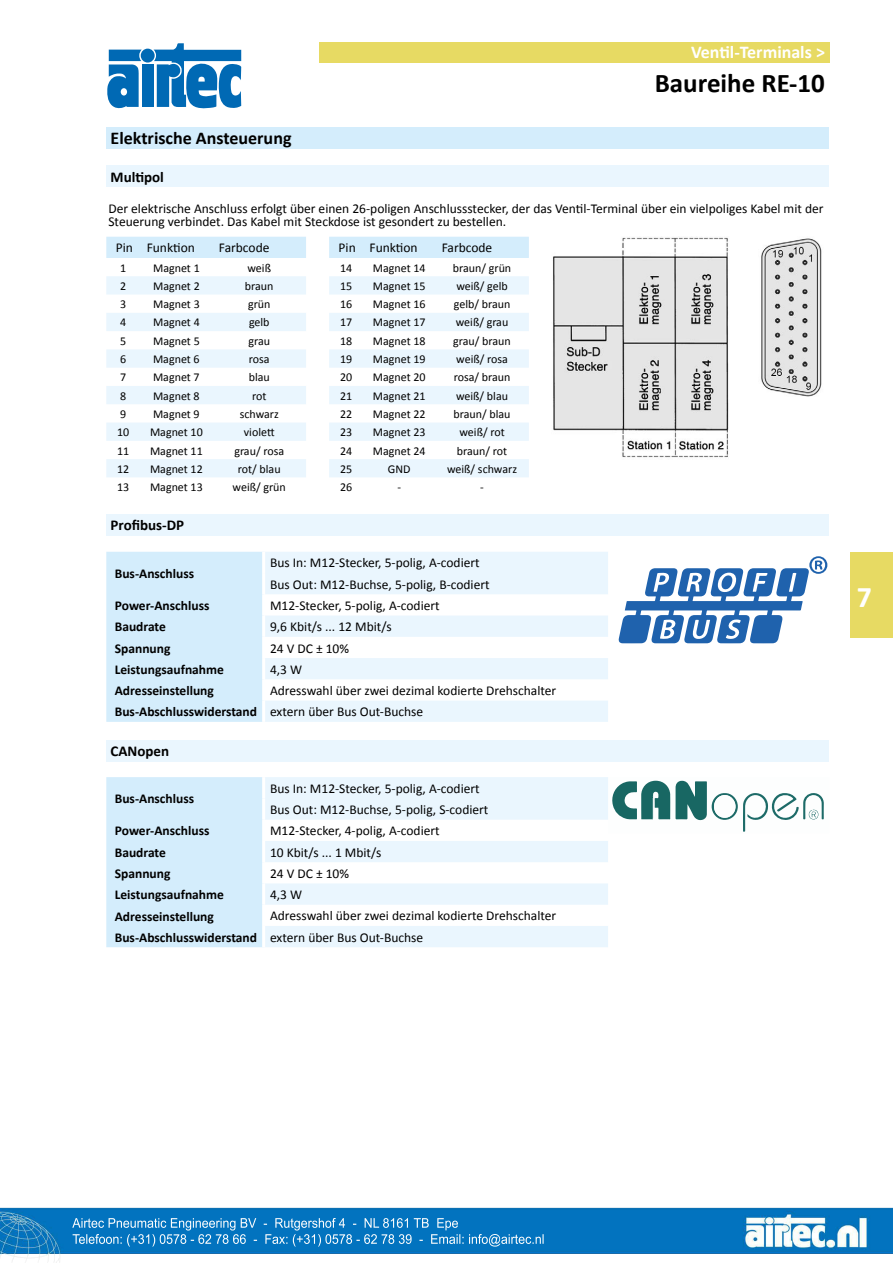
<style>
.page{position:relative;width:893px;height:1263px;background:#fff}
.page>*{position:absolute;margin:0;border:0;box-sizing:border-box;transform-origin:0 0}
.t1{font:700 30px "Calibri";color:#fff}
.t2{font:700 27px "Calibri";color:#000}
.t3{font:700 18px "Calibri";color:#000}
.t4{font:700 18px "Calibri";color:#fff}
.t5{font:700 15px "Calibri";color:#000}
.t6{font:13.5px/21.3px "Calibri";color:#000}
.t7{font:700 13.5px "Calibri";color:#000}
.t8{font:12px "Calibri";color:#000}
.s1{font-weight:700}
</style>
<div class="page">
<img style="left:0;top:42px;width:893px;height:1221px">
<h3 class="t4" style="left:691px;top:41px;width:135px">Ventil-Terminals &gt;</h3>
<h3 class="t3" style="left:111px;top:127px;width:182px">Elektrische Ansteuerung</h3>
<h2 class="t2" style="left:655px;top:66px;width:172px">Baureihe RE-10</h2>
<p class="t5" style="left:111px;top:167px;width:55px">Multipol</p>
<p class="t6" style="left:108px;top:202px;width:717px;line-height:13.5px">Der elektrische Anschluss erfolgt über einen 26-poligen Anschlussstecker, der das Ventil-Terminal über ein vielpoliges Kabel mit der<br>Steuerung verbindet. Das Kabel mit Steckdose ist gesondert zu bestellen.</p>
<p class="t6" style="left:116px;top:237px;width:81px">Pin Funktion</p>
<p class="t6" style="left:219px;top:237px;width:52px">Farbcode</p>
<p class="t8" style="left:120px;top:260px;width:8px">1</p>
<p class="t8" style="left:153px;top:260px;width:48px">Magnet 1</p>
<p class="t8" style="left:248px;top:260px;width:25px">weiß</p>
<p class="t8" style="left:120px;top:278px;width:8px">2</p>
<p class="t8" style="left:153px;top:278px;width:48px">Magnet 2</p>
<p class="t8" style="left:245px;top:278px;width:30px">braun</p>
<p class="t8" style="left:120px;top:297px;width:8px">3</p>
<p class="t8" style="left:153px;top:297px;width:48px">Magnet 3</p>
<p class="t8" style="left:248px;top:297px;width:24px">grün</p>
<p class="t8" style="left:120px;top:315px;width:8px">4</p>
<p class="t8" style="left:153px;top:315px;width:48px">Magnet 4</p>
<p class="t8" style="left:249px;top:315px;width:22px">gelb</p>
<p class="t8" style="left:120px;top:333px;width:8px">5</p>
<p class="t8" style="left:153px;top:333px;width:48px">Magnet 5</p>
<p class="t8" style="left:248px;top:333px;width:23px">grau</p>
<p class="t8" style="left:120px;top:351px;width:8px">6</p>
<p class="t8" style="left:153px;top:351px;width:48px">Magnet 6</p>
<p class="t8" style="left:249px;top:351px;width:22px">rosa</p>
<p class="t8" style="left:120px;top:370px;width:8px">7</p>
<p class="t8" style="left:153px;top:370px;width:48px">Magnet 7</p>
<p class="t8" style="left:249px;top:370px;width:23px">blau</p>
<p class="t8" style="left:120px;top:388px;width:8px">8</p>
<p class="t8" style="left:153px;top:388px;width:48px">Magnet 8</p>
<p class="t8" style="left:252px;top:388px;width:16px">rot</p>
<p class="t8" style="left:120px;top:406px;width:8px">9</p>
<p class="t8" style="left:153px;top:406px;width:48px">Magnet 9</p>
<p class="t8" style="left:240px;top:406px;width:41px">schwarz</p>
<p class="t8" style="left:117px;top:425px;width:14px">10</p>
<p class="t8" style="left:150px;top:425px;width:54px">Magnet 10</p>
<p class="t8" style="left:244px;top:425px;width:32px">violett</p>
<p class="t8" style="left:117px;top:443px;width:14px">11</p>
<p class="t8" style="left:150px;top:443px;width:54px">Magnet 11</p>
<p class="t8" style="left:234px;top:443px;width:51px">grau/ rosa</p>
<p class="t8" style="left:117px;top:461px;width:14px">12</p>
<p class="t8" style="left:150px;top:461px;width:54px">Magnet 12</p>
<p class="t8" style="left:238px;top:461px;width:44px">rot/ blau</p>
<p class="t8" style="left:117px;top:479px;width:14px">13</p>
<p class="t8" style="left:150px;top:479px;width:54px">Magnet 13</p>
<p class="t8" style="left:233px;top:479px;width:55px">weiß/ grün</p>
<p class="t6" style="left:339px;top:237px;width:81px">Pin Funktion</p>
<p class="t6" style="left:442px;top:237px;width:52px">Farbcode</p>
<p class="t8" style="left:340px;top:260px;width:14px">14</p>
<p class="t8" style="left:373px;top:260px;width:54px">Magnet 14</p>
<p class="t8" style="left:453px;top:260px;width:60px">braun/ grün</p>
<p class="t8" style="left:340px;top:278px;width:14px">15</p>
<p class="t8" style="left:373px;top:278px;width:54px">Magnet 15</p>
<p class="t8" style="left:456px;top:278px;width:53px">weiß/ gelb</p>
<p class="t8" style="left:340px;top:297px;width:14px">16</p>
<p class="t8" style="left:373px;top:297px;width:54px">Magnet 16</p>
<p class="t8" style="left:454px;top:297px;width:58px">gelb/ braun</p>
<p class="t8" style="left:340px;top:315px;width:14px">17</p>
<p class="t8" style="left:373px;top:315px;width:54px">Magnet 17</p>
<p class="t8" style="left:456px;top:315px;width:54px">weiß/ grau</p>
<p class="t8" style="left:340px;top:333px;width:14px">18</p>
<p class="t8" style="left:373px;top:333px;width:54px">Magnet 18</p>
<p class="t8" style="left:453px;top:333px;width:59px">grau/ braun</p>
<p class="t8" style="left:340px;top:351px;width:14px">19</p>
<p class="t8" style="left:373px;top:351px;width:54px">Magnet 19</p>
<p class="t8" style="left:456px;top:351px;width:53px">weiß/ rosa</p>
<p class="t8" style="left:340px;top:370px;width:14px">20</p>
<p class="t8" style="left:373px;top:370px;width:54px">Magnet 20</p>
<p class="t8" style="left:454px;top:370px;width:58px">rosa/ braun</p>
<p class="t8" style="left:340px;top:388px;width:14px">21</p>
<p class="t8" style="left:373px;top:388px;width:54px">Magnet 21</p>
<p class="t8" style="left:456px;top:388px;width:53px">weiß/ blau</p>
<p class="t8" style="left:340px;top:406px;width:14px">22</p>
<p class="t8" style="left:373px;top:406px;width:54px">Magnet 22</p>
<p class="t8" style="left:454px;top:406px;width:59px">braun/ blau</p>
<p class="t8" style="left:340px;top:425px;width:14px">23</p>
<p class="t8" style="left:373px;top:425px;width:54px">Magnet 23</p>
<p class="t8" style="left:459px;top:425px;width:47px">weiß/ rot</p>
<p class="t8" style="left:340px;top:443px;width:14px">24</p>
<p class="t8" style="left:373px;top:443px;width:54px">Magnet 24</p>
<p class="t8" style="left:457px;top:443px;width:52px">braun/ rot</p>
<p class="t8" style="left:340px;top:461px;width:14px">25</p>
<p class="t8" style="left:388px;top:461px;width:24px">GND</p>
<p class="t8" style="left:447px;top:461px;width:71px">weiß/ schwarz</p>
<p class="t8" style="left:340px;top:479px;width:14px">26</p>
<p class="t8" style="left:397px;top:479px;width:5px">-</p>
<p class="t8" style="left:480px;top:479px;width:5px">-</p>
<p class="t5" style="left:111px;top:516px;width:75px">Profibus-DP</p>
<p class="t7" style="left:115px;top:565px;width:81px">Bus-Anschluss</p>
<p class="t6" style="left:270px;top:552px;width:221px">Bus In: M12-Stecker, 5-polig, A-codiert<br>Bus Out: M12-Buchse, 5-polig, B-codiert</p>
<p class="t7" style="left:115px;top:597px;width:96px">Power-Anschluss</p>
<p class="t6" style="left:270px;top:595px;width:171px">M12-Stecker, 5-polig, A-codiert</p>
<p class="t7" style="left:115px;top:618px;width:53px">Baudrate</p>
<p class="t6" style="left:270px;top:616px;width:123px">9,6 Kbit/s ... 12 Mbit/s</p>
<p class="t7" style="left:115px;top:639px;width:57px">Spannung</p>
<p class="t6" style="left:270px;top:637px;width:81px">24 V DC ± 10%</p>
<p class="t7" style="left:115px;top:661px;width:111px">Leistungsaufnahme</p>
<p class="t6" style="left:270px;top:659px;width:34px">4,3 W</p>
<p class="t7" style="left:115px;top:682px;width:101px">Adresseinstellung</p>
<p class="t6" style="left:115px;top:680px;width:443px;text-indent:155px">Adresswahl über zwei dezimal kodierte Drehschalter<br><span class="s1">Bus-Abschlusswiderstand</span> extern über Bus Out-Buchse</p>
<p class="t5" style="left:111px;top:741px;width:60px">CANopen</p>
<p class="t7" style="left:115px;top:790px;width:81px">Bus-Anschluss</p>
<p class="t6" style="left:270px;top:778px;width:220px">Bus In: M12-Stecker, 5-polig, A-codiert<br>Bus Out: M12-Buchse, 5-polig, S-codiert</p>
<p class="t7" style="left:115px;top:822px;width:96px">Power-Anschluss</p>
<p class="t6" style="left:270px;top:820px;width:171px">M12-Stecker, 4-polig, A-codiert</p>
<p class="t7" style="left:115px;top:843px;width:53px">Baudrate</p>
<p class="t6" style="left:270px;top:841px;width:113px">10 Kbit/s ... 1 Mbit/s</p>
<p class="t7" style="left:115px;top:865px;width:57px">Spannung</p>
<p class="t6" style="left:270px;top:863px;width:81px">24 V DC ± 10%</p>
<p class="t7" style="left:115px;top:886px;width:111px">Leistungsaufnahme</p>
<p class="t6" style="left:270px;top:884px;width:34px">4,3 W</p>
<p class="t7" style="left:115px;top:908px;width:101px">Adresseinstellung</p>
<p class="t6" style="left:115px;top:905px;width:443px;text-indent:155px">Adresswahl über zwei dezimal kodierte Drehschalter<br><span class="s1">Bus-Abschlusswiderstand</span> extern über Bus Out-Buchse</p>
<h1 class="t1" style="left:857px;top:577px;width:17px">7</h1>
</div>
